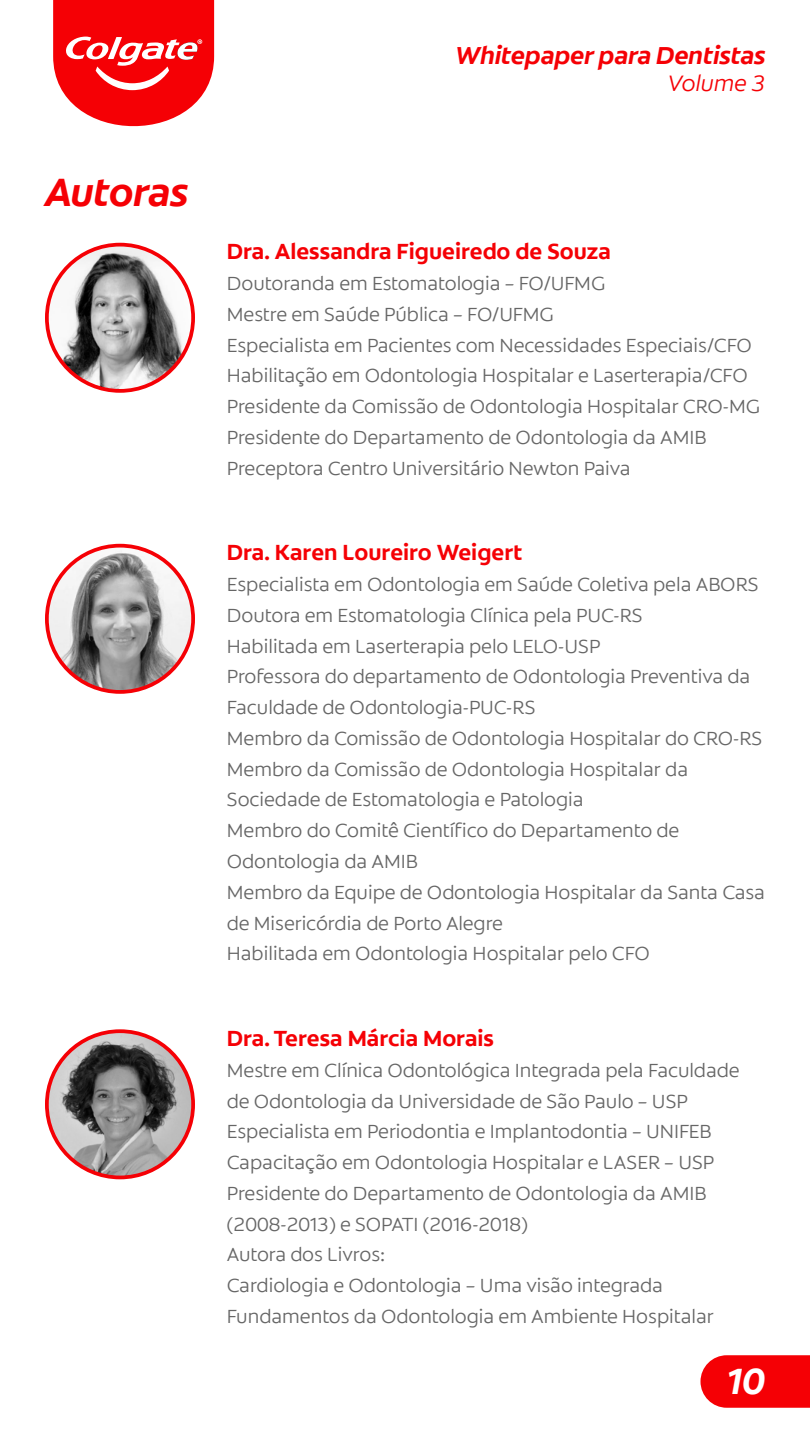
<style>
.page{position:relative;width:810px;height:1440px;background:#fff}
.page>*{position:absolute;margin:0;border:0;box-sizing:border-box;transform-origin:0 0}
.t1{font:italic 700 40.5px "Colgate Ready";color:#f50005}
.t2{font:italic 700 37.5px "Colgate Ready";color:#fff}
.t3{font:italic 700 25.2px "Colgate Ready";letter-spacing:.005em;color:#f50005}
.t4{font:italic 300 22.95px "Colgate Ready";color:#f50005}
.t5{font:700 22.5px "Colgate Ready";color:#f50005}
.t6{font:300 19.5px/30.8px "Colgate Ready";color:#666}
</style>
<div class="page">
<svg style="left:53px;top:0;width:161px;height:127px"></svg>
<svg style="left:700px;top:1355px;width:110px;height:53px"></svg>
<img style="left:47px;top:245px;width:146px;height:146px;border-radius:73px">
<div style="left:45px;top:243px;width:150px;height:150px;border:4px solid #f50005;border-radius:50%"></div>
<img style="left:47px;top:546px;width:146px;height:146px;border-radius:73px">
<div style="left:45px;top:544px;width:150px;height:150px;border:4px solid #f50005;border-radius:50%"></div>
<img style="left:47px;top:1031px;width:146px;height:146px;border-radius:73px">
<div style="left:45px;top:1029px;width:150px;height:150px;border:4px solid #f50005;border-radius:50%"></div>
<h1 class="t1" style="left:45px;top:164px;width:144px">Autoras</h1>
<p class="t3" style="left:455px;top:38px;width:311px">Whitepaper para Dentistas</p>
<p class="t4" style="left:668px;top:68px;width:99px">Volume 3</p>
<p class="t5" style="left:227px;top:236px;width:385px">Dra. Alessandra Figueiredo de Souza</p>
<p class="t6" style="left:227px;top:268px;width:535px">Doutoranda em Estomatologia – FO/UFMG<br>Mestre em Saúde Pública – FO/UFMG<br>Especialista em Pacientes com Necessidades Especiais/CFO Habilitação em Odontologia Hospitalar e Laserterapia/CFO Presidente da Comissão de Odontologia Hospitalar CRO-MG Presidente do Departamento de Odontologia da AMIB Preceptora Centro Universitário Newton Paiva</p>
<p class="t5" style="left:227px;top:537px;width:297px">Dra. Karen Loureiro Weigert</p>
<p class="t6" style="left:227px;top:569px;width:540px">Especialista em Odontologia em Saúde Coletiva pela ABORS Doutora em Estomatologia Clínica pela PUC-RS<br>Habilitada em Laserterapia pelo LELO-USP<br>Professora do departamento de Odontologia Preventiva da Faculdade de Odontologia-PUC-RS<br>Membro da Comissão de Odontologia Hospitalar do CRO-RS Membro da Comissão de Odontologia Hospitalar da Sociedade de Estomatologia e Patologia<br>Membro do Comitê Científico do Departamento de Odontologia da AMIB<br>Membro da Equipe de Odontologia Hospitalar da Santa Casa de Misericórdia de Porto Alegre<br>Habilitada em Odontologia Hospitalar pelo CFO</p>
<p class="t5" style="left:227px;top:1023px;width:268px">Dra. Teresa Márcia Morais</p>
<p class="t6" style="left:227px;top:1055px;width:514px">Mestre em Clínica Odontológica Integrada pela Faculdade de Odontologia da Universidade de São Paulo – USP Especialista em Periodontia e Implantodontia – UNIFEB Capacitação em Odontologia Hospitalar e LASER – USP Presidente do Departamento de Odontologia da AMIB (2008-2013) e SOPATI (2016-2018)<br>Autora dos Livros:<br>Cardiologia e Odontologia – Uma visão integrada Fundamentos da Odontologia em Ambiente Hospitalar</p>
<h2 class="t2" style="left:727px;top:1356px;width:40px">10</h2>
</div>
